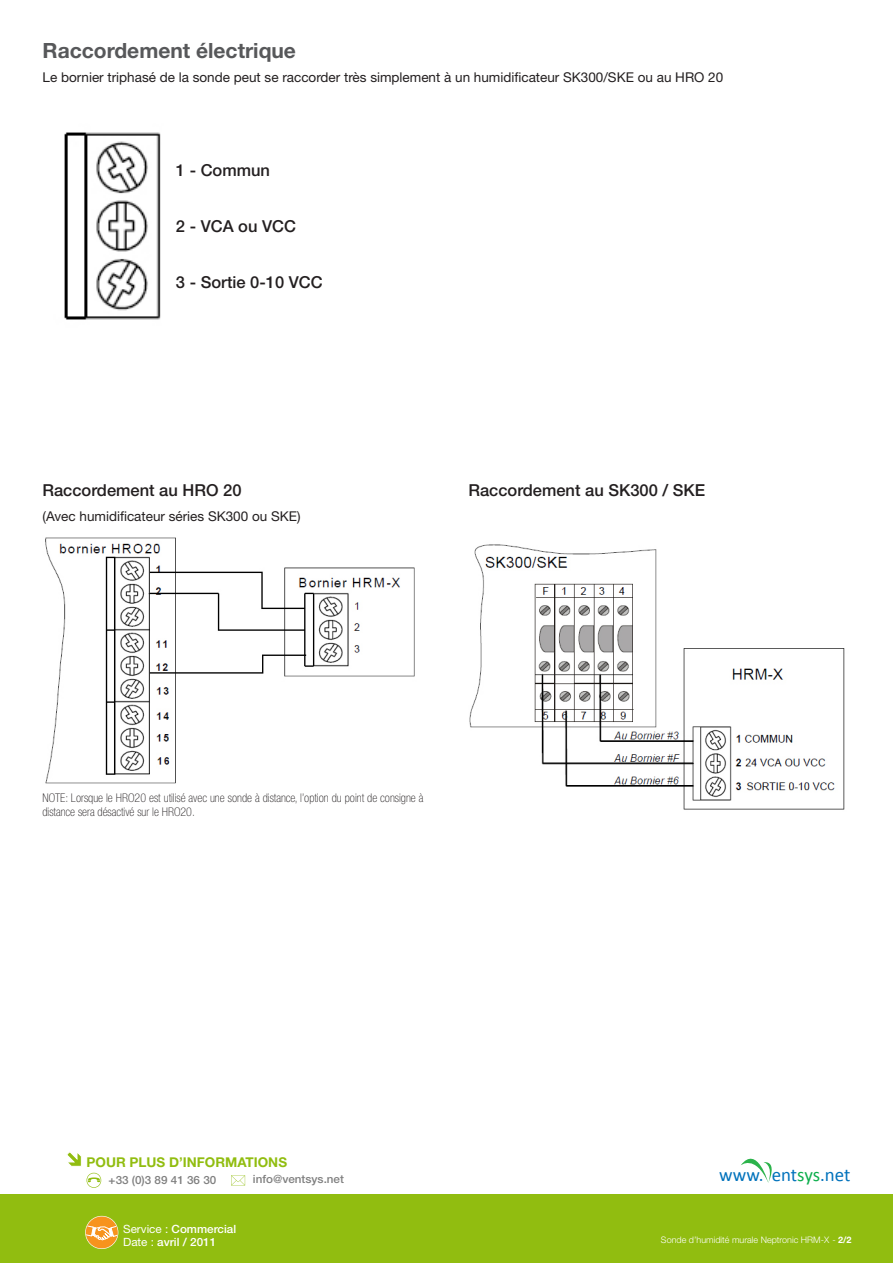
<style>
.page{position:relative;width:893px;height:1263px;background:#fff}
.page>*{position:absolute;margin:0;border:0;box-sizing:border-box;transform-origin:0 0}
.Titre_texte{font:700 21px "Helvetica Neue LT Std";color:#57585a}
.t1{font:18.9px "Calibri";letter-spacing:-.005em;color:#0072bc}
.Sous_titres{font:500 16.5px "Helvetica Neue LT Std";color:#231f20}
.Textes{font:13.5px "Helvetica Neue LT Std";color:#231f20}
.Pour_plus_d_infos{font:700 13.5px "Helvetica Neue LT Std";color:#91bd10}
.Commentaires{font:100 condensed 12px/14.4px "Helvetica Neue LT Std";color:#231f20}
.Téléphone{font:500 11.4px "Helvetica Neue LT Std";color:#fff}
.Téléphone-2{font:500 11.4px "Helvetica Neue LT Std";color:#808080}
.Pied_pagination{font:300 9px "Helvetica Neue LT Std";color:#fff}
.s1{color:#fff}
.s2{color:#0cae4c}
.s3{font-weight:400}
.s4{font-weight:700}
</style>
<div class="page">
<div style="left:0;top:1195px;width:893px;height:68px;background:#91bd10"></div>
<svg style="left:67px;top:1152px;width:15px;height:15px"></svg>
<svg style="left:87px;top:1173px;width:14px;height:15px"></svg>
<svg style="left:231px;top:1175px;width:14px;height:10px"></svg>
<svg style="left:741px;top:1158px;width:31px;height:25px"></svg>
<svg style="left:85px;top:1216px;width:33px;height:33px"></svg>
<img style="left:64px;top:132px;width:97px;height:188px">
<img style="left:45px;top:537px;width:370px;height:247px">
<img style="left:469px;top:544px;width:376px;height:266px">
<p class="Titre_texte" style="left:43px;top:37px;width:255px">Raccordement électrique</p>
<p class="Textes" style="left:43px;top:69px;width:682px">Le bornier triphasé de la sonde peut se raccorder très simplement à un humidificateur SK300/SKE ou au HRO 20</p>
<p class="Sous_titres" style="left:176px;top:160px;width:96px">1 - Commun</p>
<p class="Sous_titres" style="left:176px;top:216px;width:122px">2 - VCA ou VCC</p>
<p class="Sous_titres" style="left:176px;top:272px;width:148px">3 - Sortie 0-10 VCC</p>
<p class="Sous_titres" style="left:43px;top:480px;width:201px">Raccordement au HRO 20</p>
<p class="Textes" style="left:43px;top:508px;width:260px">(Avec humidificateur séries SK300 ou SKE)</p>
<p class="Sous_titres" style="left:468px;top:480px;width:238px">Raccordement au SK300 / SKE</p>
<p class="Commentaires" style="left:43px;top:790px;width:383px">NOTE: Lorsque le HRO20 est utilisé avec une sonde à distance, l’option du point de consigne à distance sera désactivé sur le HRO20.</p>
<p class="Pour_plus_d_infos" style="left:87px;top:1153px;width:202px">POUR PLUS D’INFORMATIONS</p>
<p class="Téléphone-2" style="left:109px;top:1173px;width:109px">+33 (0)3 89 41 36 30</p>
<p class="Téléphone-2" style="left:253px;top:1172px;width:93px">info@ventsys.net</p>
<p class="t1" style="left:719px;top:1163px;width:133px">www.<span class="s1">V</span>ent<span class="s2">sys</span>.net</p>
<p class="Téléphone" style="left:123px;top:1222px;width:115px"><span class="s3">Service :</span> Commercial</p>
<p class="Téléphone" style="left:123px;top:1235px;width:95px"><span class="s3">Date :</span> avril / 2011</p>
<p class="Pied_pagination" style="left:661px;top:1234px;width:192px">Sonde d’humidité murale Neptronic HRM-X - <span class="s4">2/2</span></p>
</div>
